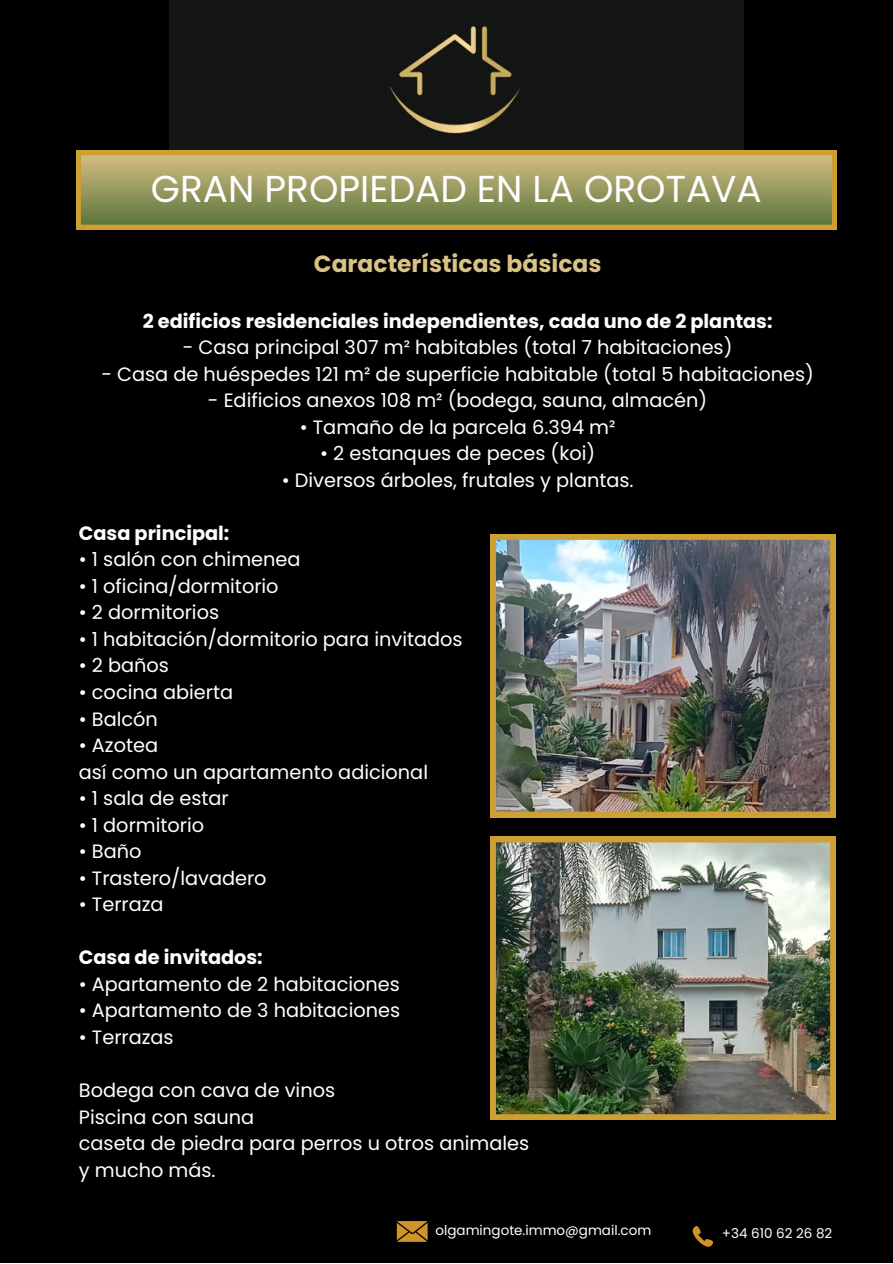
<style>
.page{position:relative;width:893px;height:1264px;background:#fff}
.page>*{position:absolute;margin:0;border:0;box-sizing:border-box;transform-origin:0 0}
.t1{font:37.5px "Poppins";color:#fff}
.t2{font:700 23.4px "Poppins";color:#dac286}
.t3{font:19.35px "Poppins";color:#fff}
.t4{font:700 19.35px "Poppins";color:#fff}
.t5{font:13.5px "Poppins";color:#fff}
</style>
<div class="page">
<div style="left:0;top:0;width:892px;height:1262px;background:#000"></div>
<div style="left:170px;top:0;width:573px;height:151px;background:#141615"></div>
<svg style="left:76px;top:151px;width:760px;height:78px;background:#9d9a59"></svg>
<svg style="left:692px;top:1226px;width:20px;height:20px"></svg>
<svg style="left:397px;top:1221px;width:30px;height:20px"></svg>
<img style="left:490px;top:836px;width:345px;height:283px">
<img style="left:490px;top:534px;width:345px;height:283px">
<p class="t1" style="left:151px;top:163px;width:612px">GRAN PROPIEDAD EN LA OROTAVA</p>
<p class="t2" style="left:314px;top:248px;width:289px">Características básicas</p>
<p class="t4" style="left:143px;top:307px;width:631px">2 edificios residenciales independientes, cada uno de 2 plantas:</p>
<p class="t3" style="left:183px;top:334px;width:551px">- Casa principal 307 m² habitables (total 7 habitaciones)</p>
<p class="t3" style="left:101px;top:360px;width:713px">- Casa de huéspedes 121 m² de superficie habitable (total 5 habitaciones)</p>
<p class="t3" style="left:208px;top:387px;width:501px">- Edificios anexos 108 m² (bodega, sauna, almacén)</p>
<p class="t3" style="left:300px;top:413px;width:317px">• Tamaño de la parcela 6.394 m²</p>
<p class="t3" style="left:320px;top:440px;width:276px">• 2 estanques de peces (koi)</p>
<p class="t3" style="left:282px;top:466px;width:353px">• Diversos árboles, frutales y plantas.</p>
<p class="t4" style="left:79px;top:519px;width:152px">Casa principal:</p>
<p class="t3" style="left:79px;top:546px;width:223px">• 1 salón con chimenea</p>
<p class="t3" style="left:79px;top:572px;width:201px">• 1 oficina/dormitorio</p>
<p class="t3" style="left:79px;top:599px;width:142px">• 2 dormitorios</p>
<p class="t3" style="left:79px;top:625px;width:385px">• 1 habitación/dormitorio para invitados</p>
<p class="t3" style="left:79px;top:652px;width:92px">• 2 baños</p>
<p class="t3" style="left:79px;top:678px;width:156px">• cocina abierta</p>
<p class="t3" style="left:79px;top:705px;width:81px">• Balcón</p>
<p class="t3" style="left:79px;top:731px;width:81px">• Azotea</p>
<p class="t3" style="left:79px;top:758px;width:351px">así como un apartamento adicional</p>
<p class="t3" style="left:79px;top:784px;width:151px">• 1 sala de estar</p>
<p class="t3" style="left:79px;top:811px;width:127px">• 1 dormitorio</p>
<p class="t3" style="left:79px;top:837px;width:64px">• Baño</p>
<p class="t3" style="left:79px;top:864px;width:189px">• Trastero/lavadero</p>
<p class="t3" style="left:79px;top:891px;width:86px">• Terraza</p>
<p class="t4" style="left:79px;top:944px;width:185px">Casa de invitados:</p>
<p class="t3" style="left:79px;top:970px;width:322px">• Apartamento de 2 habitaciones</p>
<p class="t3" style="left:79px;top:997px;width:323px">• Apartamento de 3 habitaciones</p>
<p class="t3" style="left:79px;top:1023px;width:96px">• Terrazas</p>
<p class="t3" style="left:79px;top:1076px;width:258px">Bodega con cava de vinos</p>
<p class="t3" style="left:79px;top:1103px;width:177px">Piscina con sauna</p>
<p class="t3" style="left:79px;top:1129px;width:452px">caseta de piedra para perros u otros animales</p>
<p class="t3" style="left:79px;top:1156px;width:138px">y mucho más.</p>
<p class="t5" style="left:435px;top:1221px;width:217px">olgamingote.immo@gmail.com</p>
<p class="t5" style="left:722px;top:1223px;width:112px">+34 610 62 26 82</p>
</div>
